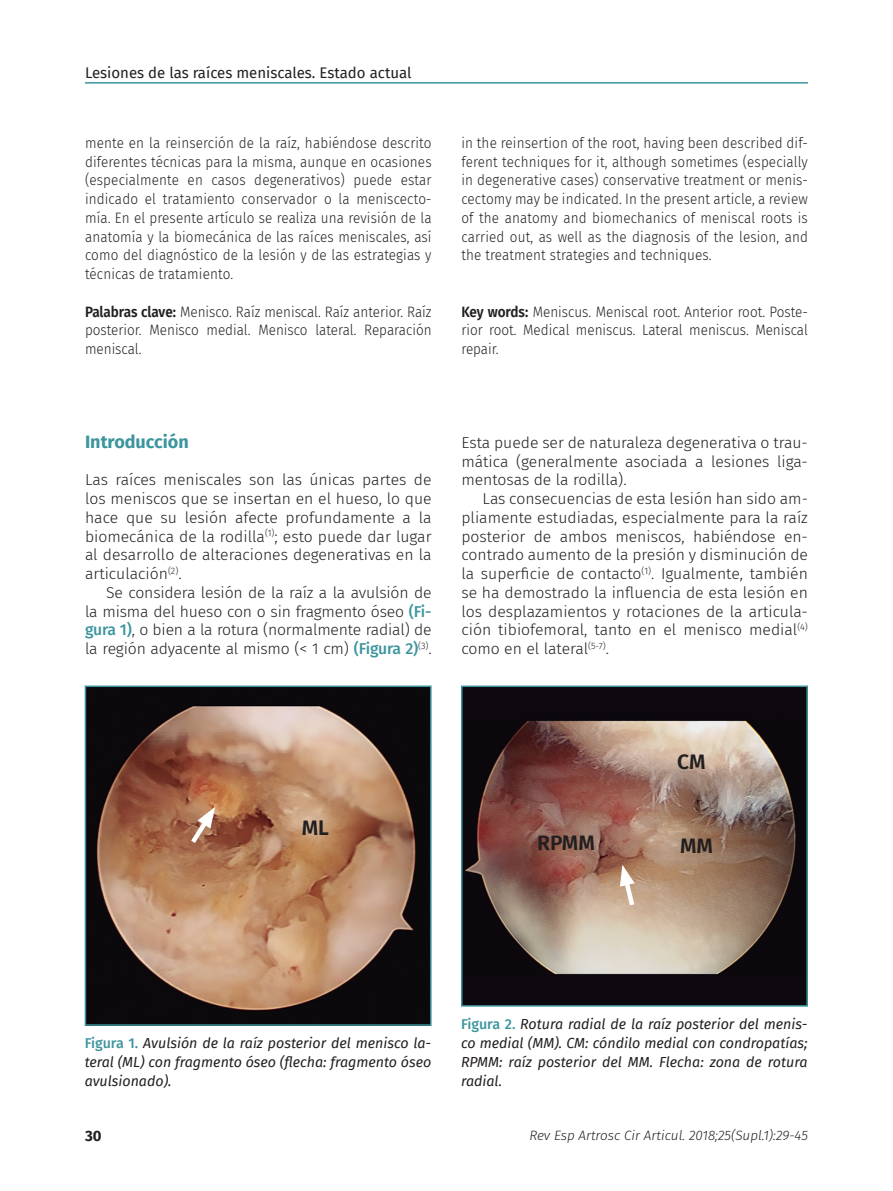
<style>
.page{position:relative;width:893px;height:1191px;background:#fff}
.page>*{position:absolute;margin:0;border:0;box-sizing:border-box;transform-origin:0 0}
.t1{font:600 21px "Fira Sans";color:#231f20}
.t2{font:700 18px "Fira Sans";color:#3d959e}
.t3{font:300 15.75px/18.8px "Fira Sans";color:#231f20;text-align:justify}
.t4{font:300 15px/18.8px "Fira Sans";color:#231f20;text-align:justify;scale:.9 1}
.t5{font:15px "Fira Sans";color:#231f20}
.t6{font:700 15px "Fira Sans";color:#231f20}
.t7{font:italic 14.25px/18.8px "Fira Sans";color:#231f20;text-align:justify}
.t8{font:italic 300 13.5px "Fira Sans";color:#231f20}
.s1{font-weight:600}
.s2{font-weight:500;color:#3d959e}
.s3{font-weight:500;font-style:normal;color:#3d959e}
</style>
<div class="page">
<hr style="left:85px;top:82px;width:723px;height:2px;background:#3d959e">
<img style="left:88px;top:688px;width:341px;height:334px">
<div style="left:85px;top:685px;width:347px;height:340px;border:2px solid #3d959e"></div>
<svg style="left:187px;top:807px;width:28px;height:41px"></svg>
<img style="left:464px;top:688px;width:341px;height:315px">
<div style="left:461px;top:685px;width:347px;height:321px;border:2px solid #3d959e"></div>
<svg style="left:620px;top:864px;width:18px;height:46px"></svg>
<p class="t5" style="left:85px;top:61px;width:328px">Lesiones de las raíces meniscales. Estado actual</p>
<p class="t4" style="left:85px;top:133px;width:387px">mente en la reinserción de la raíz, habiéndose descrito diferentes técnicas para la misma, aunque en ocasiones (especialmente en casos degenerativos) puede estar indicado el tratamiento conservador o la meniscecto&shy;mía. En el presente artículo se realiza una revisión de la anatomía y la biomecánica de las raíces meniscales, así como del diagnóstico de la lesión y de las estrategias y técnicas de tratamiento.</p>
<p class="t4" style="left:85px;top:302px;width:387px"><span class="s1">Palabras clave:</span> Menisco. Raíz meniscal. Raíz anterior. Raíz posterior. Menisco medial. Menisco lateral. Reparación meniscal.</p>
<p class="t4" style="left:461px;top:133px;width:387px">in the reinsertion of the root, having been described dif&shy;ferent techniques for it, although sometimes (especially in degenerative cases) conservative treatment or menis&shy;cectomy may be indicated. In the present article, a review of the anatomy and biomechanics of meniscal roots is carried out, as well as the diagnosis of the lesion, and the treatment strategies and techniques.</p>
<p class="t4" style="left:461px;top:302px;width:387px"><span class="s1">Key words:</span> Meniscus. Meniscal root. Anterior root. Poste&shy;rior root. Medical meniscus. Lateral meniscus. Meniscal repair.</p>
<p class="t2" style="left:85px;top:426px;width:105px">Introducción</p>
<p class="t3" style="left:85px;top:470px;width:348px">Las raíces meniscales son las únicas partes de los meniscos que se insertan en el hueso, lo que hace que su lesión afecte profundamente a la biomecánica de la rodilla<sup>(1)</sup>; esto puede dar lugar al desarrollo de alteraciones degenerativas en la articulación<sup>(2)</sup>.</p>
<p class="t3" style="left:85px;top:583px;width:348px;text-indent:21px">Se considera lesión de la raíz a la avulsión de la misma del hueso con o sin fragmento óseo <span class="s2">(Fi&shy;gura 1)</span>, o bien a la rotura (normalmente radial) de la región adyacente al mismo (&lt; 1 cm) <span class="s2">(Figura 2)</span><sup>(3)</sup>.</p>
<p class="t3" style="left:461px;top:433px;width:348px">Esta puede ser de naturaleza degenerativa o trau&shy;mática (generalmente asociada a lesiones liga&shy;mentosas de la rodilla).</p>
<p class="t3" style="left:461px;top:489px;width:348px;text-indent:21px">Las consecuencias de esta lesión han sido am&shy;pliamente estudiadas, especialmente para la raíz posterior de ambos meniscos, habiéndose en&shy;contrado aumento de la presión y disminución de la superficie de contacto<sup>(1)</sup>. Igualmente, también se ha demostrado la influencia de esta lesión en los desplazamientos y rotaciones de la articula&shy;ción tibiofemoral, tanto en el menisco medial<sup>(4) </sup>como en el lateral<sup>(5-7)</sup>.</p>
<h1 class="t1" style="left:302px;top:810px;width:29px">ML</h1>
<h1 class="t1" style="left:677px;top:744px;width:30px">CM</h1>
<h1 class="t1" style="left:537px;top:825px;width:59px">RPMM</h1>
<h1 class="t1" style="left:680px;top:828px;width:34px">MM</h1>
<p class="t7" style="left:85px;top:1033px;width:348px"><span class="s3">Figura 1.</span> Avulsión de la raíz posterior del menisco la&shy;teral (ML) con fragmento óseo (flecha: fragmento óseo avulsionado).</p>
<p class="t7" style="left:461px;top:1014px;width:348px"><span class="s3">Figura 2.</span> Rotura radial de la raíz posterior del menis&shy;co medial (MM). CM: cóndilo medial con condropatías; RPMM: raíz posterior del MM. Flecha: zona de rotura radial.</p>
<p class="t6" style="left:85px;top:1123px;width:18px">30</p>
<p class="t8" style="left:529px;top:1125px;width:280px">Rev Esp Artrosc Cir Articul. 2018;25(Supl.1):29-45</p>
</div>
